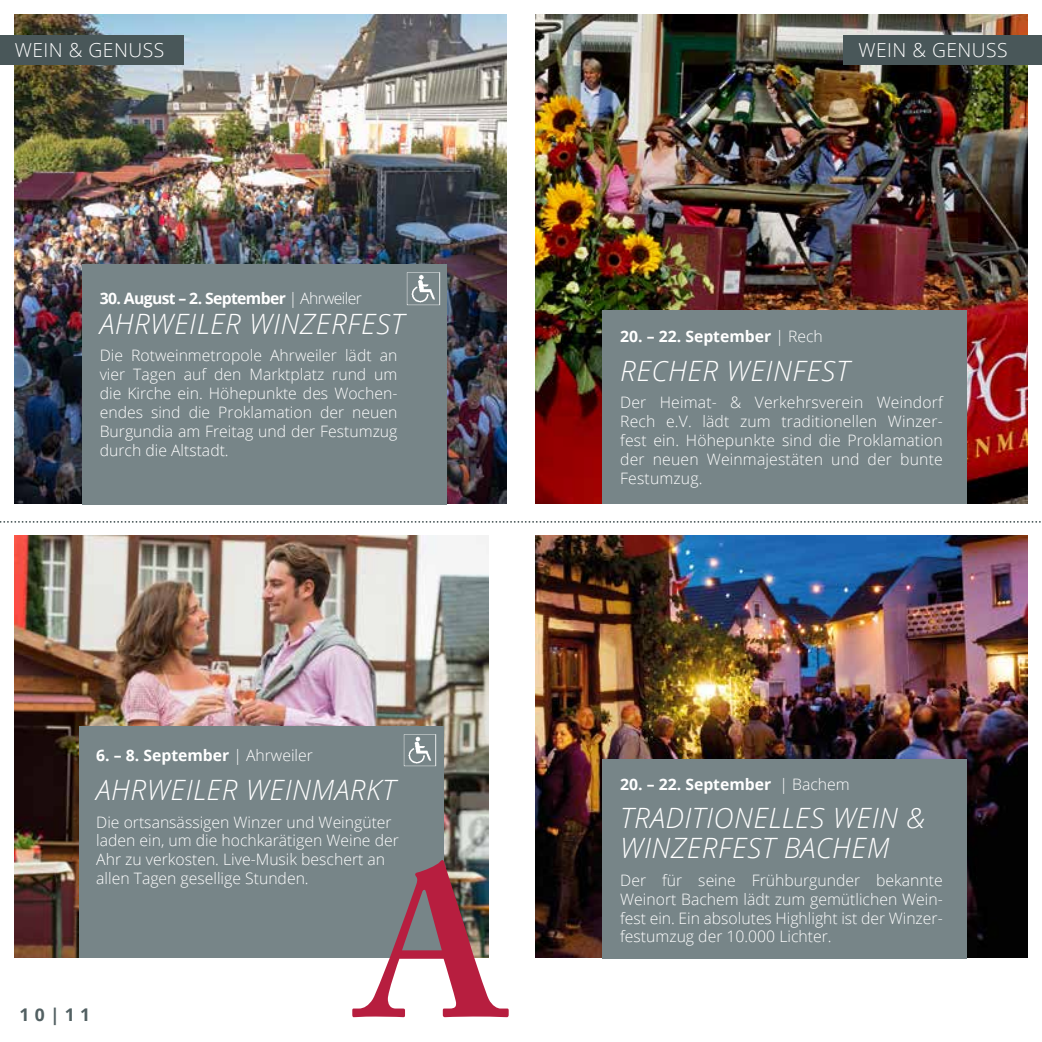
<style>
.page{position:relative;width:1042px;height:1042px;background:#fff}
.page>*{position:absolute;margin:0;border:0;box-sizing:border-box;transform-origin:0 0}
.t1{font:italic 300 28px/29.8px "Open Sans";letter-spacing:.02em;color:#fff}
.t2{font:300 19.25px "Open Sans";letter-spacing:.025em;color:#fff}
.t3{font:700 17.5px "Open Sans";color:#526062}
.t4{font:300 15.75px/18.9px "Open Sans";color:#fff;text-align:justify}
.t5{font:700 15.75px "Open Sans";color:#fff}
.t6{font:700 15.75px "Open Sans";letter-spacing:-.04em;color:#fff}
.s1{font-weight:300}
</style>
<div class="page">
<img style="left:536px;top:536px;width:491px;height:421px">
<div style="left:603px;top:759px;width:364px;height:200px;background:#778588"></div>
<img style="left:15px;top:15px;width:491px;height:489px">
<div style="left:82px;top:264px;width:364px;height:241px;background:#778588"></div>
<img style="left:407px;top:272px;width:33px;height:33px">
<img style="left:536px;top:15px;width:491px;height:489px">
<img style="left:15px;top:536px;width:474px;height:421px">
<div style="left:0;top:35px;width:184px;height:29px;background:#495759"></div>
<svg style="left:0;top:521px;width:1041px;height:2px"></svg>
<div style="left:843px;top:35px;width:199px;height:29px;background:#495759"></div>
<div style="left:603px;top:310px;width:364px;height:194px;background:#778588"></div>
<div style="left:79px;top:726px;width:364px;height:231px;background:#778588"></div>
<svg style="left:352px;top:860px;width:157px;height:157px"></svg>
<img style="left:403px;top:734px;width:34px;height:33px">
<p class="t2" style="left:15px;top:36px;width:151px">WEIN &amp; GENUSS</p>
<p class="t2" style="left:858px;top:36px;width:151px">WEIN &amp; GENUSS</p>
<p class="t6" style="left:100px;top:287px;width:264px">30. August – 2. September <span class="s1">| Ahrweiler</span></p>
<h1 class="t1" style="left:100px;top:308px;width:306px">AHRWEILER WINZERFEST</h1>
<p class="t4" style="left:100px;top:346px;width:299px">Die Rotweinmetropole Ahrweiler lädt an vier Tagen auf den Marktplatz rund um die Kirche ein. Höhepunkte des Wochen&shy;endes sind die Proklamation der neuen Burgundia am Freitag und der Festumzug durch die Altstadt.</p>
<p class="t5" style="left:96px;top:744px;width:218px">6. – 8. September <span class="s1">| Ahrweiler</span></p>
<h1 class="t1" style="left:96px;top:774px;width:301px">AHRWEILER WEINMARKT</h1>
<p class="t4" style="left:96px;top:812px;width:304px;text-align:left">Die ortsansässigen Winzer und Weingüter laden ein, um die hochkarätigen Weine der Ahr zu verkosten. Live-Musik beschert an allen Tagen gesellige Stunden.</p>
<p class="t3" style="left:20px;top:1002px;width:72px">10|11</p>
<p class="t5" style="left:620px;top:325px;width:204px">20. – 22. September <span class="s1">| Rech</span></p>
<h1 class="t1" style="left:620px;top:355px;width:231px">RECHER WEINFEST</h1>
<p class="t4" style="left:620px;top:393px;width:324px">Der Heimat- &amp; Verkehrsverein Weindorf Rech e.V. lädt zum traditionellen Winzer&shy;fest ein. Höhepunkte sind die Proklamation der neuen Weinmajestäten und der bunte Festumzug.</p>
<p class="t5" style="left:620px;top:773px;width:231px">20. – 22. September <span class="s1">| Bachem</span></p>
<h1 class="t1" style="left:620px;top:802px;width:306px">TRADITIONELLES WEIN &amp;<br>WINZERFEST BACHEM</h1>
<p class="t4" style="left:620px;top:870px;width:324px">Der für seine Frühburgunder bekannte Weinort Bachem lädt zum gemütlichen Wein&shy;fest ein. Ein absolutes Highlight ist der Winzer&shy;festumzug der 10.000 Lichter.</p>
</div>
